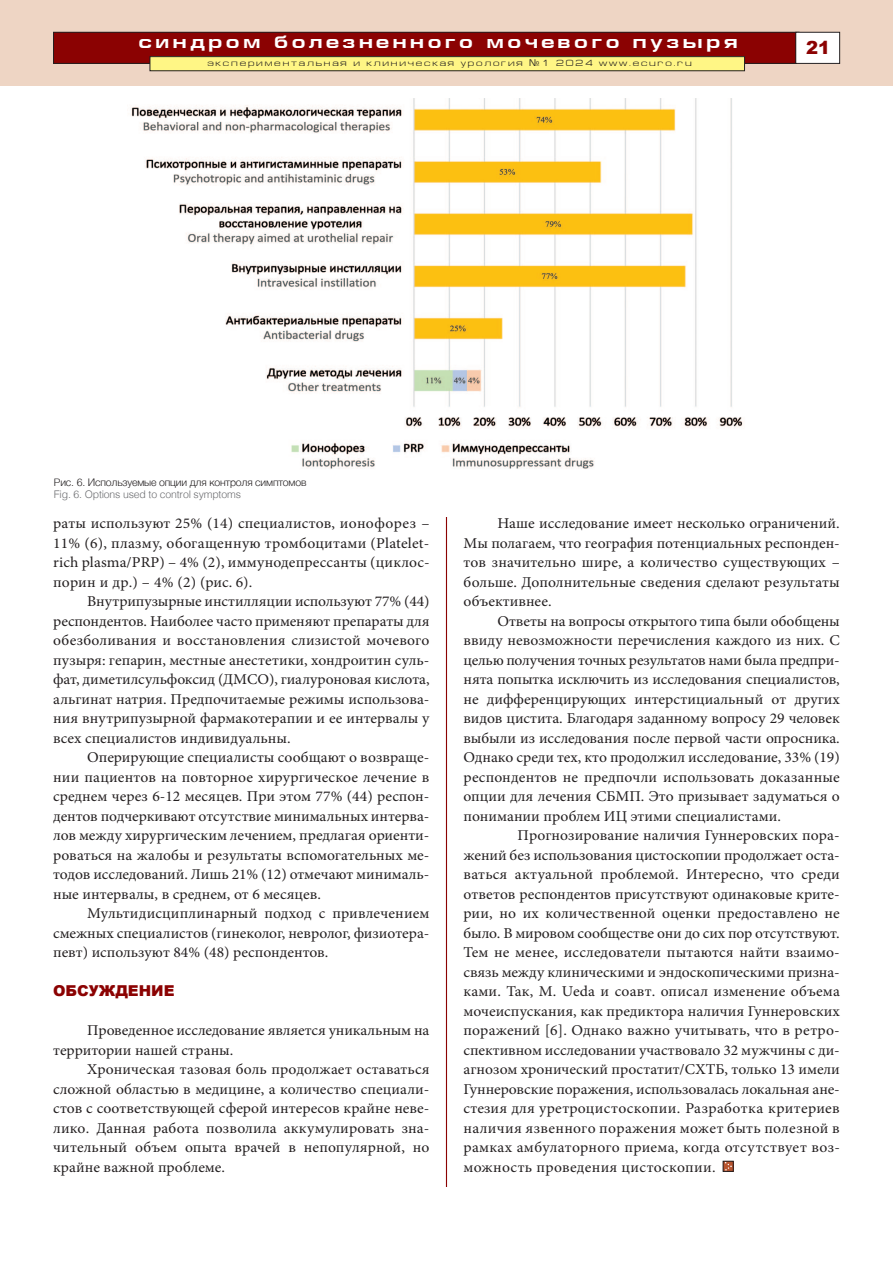
<style>
.page{position:relative;width:893px;height:1263px;background:#fff}
.page>*{position:absolute;margin:0;border:0;box-sizing:border-box;transform-origin:0 0}
.t1{font:700 18px "Europe Ext";letter-spacing:.2em;color:#fff}
.t2{font:900 18px "Arial";color:#8b0202}
.t3{font:15px/19.5px "Minion Pro";color:#231f20;text-align:justify;scale:1.04 1}
.t4{font:900 15px "Arial";color:#8b0202}
.t5{font:300 10.5px "Helvetica";letter-spacing:-.015em;color:#231f20}
.t6{font:300 10.5px "Helvetica";letter-spacing:-.015em;color:#6c6d70}
.t7{font:9px "Europe Ext Normal";letter-spacing:.2em;color:#231f20}
.s1{font-family:"Europe"}
</style>
<div class="page">
<div style="left:0;top:0;width:893px;height:85px;background:#eed5c4"></div>
<div style="left:54px;top:32px;width:745px;height:31px;background:#8b0202"></div>
<div style="left:53px;top:32px;width:746px;height:32px;border:1px solid #231f20"></div>
<div style="left:796px;top:32px;width:44px;height:31px;background:#fff"></div>
<div style="left:795px;top:32px;width:45px;height:32px;border:1px solid #231f20"></div>
<div style="left:150px;top:57px;width:594px;height:14px;background:#fff685"></div>
<div style="left:150px;top:56px;width:595px;height:15px;border:1px solid #231f20"></div>
<div style="left:723px;top:1161px;width:10px;height:10px;border:1px solid #231f20"></div>
<svg style="left:724px;top:1160px;width:9px;height:11px"></svg>
<hr style="left:446px;top:517px;width:1px;height:670px;background:#8b0202">
<img style="left:131px;top:98px;width:612px;height:371px">
<p class="t1" style="left:139px;top:36px;width:600px">синдром болезненного мочевого пузыря</p>
<p class="t7" style="left:207px;top:60px;width:486px">экспериментальная и клиническая урология <span class="s1">¹</span>1 2024 www.ecuro.ru</p>
<p class="t2" style="left:806px;top:34px;width:26px">21</p>
<p class="t5" style="left:54px;top:478px;width:254px">Рис. 6. Используемые опции для контроля симптомов</p>
<p class="t6" style="left:54px;top:490px;width:189px">Fig. 6. Options used to control symptoms</p>
<p class="t3" style="left:53px;top:515px;width:364px">раты используют 25% (14) специалистов, ионофорез – 11% (6), плазму, обогащенную тромбоцитами (Platelet&shy;rich plasma/PRP) – 4% (2), иммунодепрессанты (циклос&shy;порин и др.) – 4% (2) (рис. 6).</p>
<p class="t3" style="left:53px;top:593px;width:363px;text-indent:34px">Внутрипузырные инстилляции используют 77% (44) респондентов. Наиболее часто применяют препараты для обезболивания и восстановления слизистой мочевого пузыря: гепарин, местные анестетики, хондроитин суль&shy;фат, диметилсульфоксид (ДМСО), гиалуроновая кислота, альгинат натрия. Предпочитаемые режимы использова&shy;ния внутрипузырной фармакотерапии и ее интервалы у всех специалистов индивидуальны.</p>
<p class="t3" style="left:53px;top:749px;width:363px;text-indent:34px">Оперирующие специалисты сообщают о возвраще&shy;нии пациентов на повторное хирургическое лечение в среднем через 6-12 месяцев. При этом 77% (44) респон&shy;дентов подчеркивают отсутствие минимальных интерва&shy;лов между хирургическим лечением, предлагая ориенти&shy;роваться на жалобы и результаты вспомогательных ме&shy;тодов исследований. Лишь 21% (12) отмечают минималь&shy;ные интервалы, в среднем, от 6 месяцев.</p>
<p class="t3" style="left:53px;top:905px;width:363px;text-indent:34px">Мультидисциплинарный подход с привлечением смежных специалистов (гинеколог, невролог, физиотера&shy;певт) используют 84% (48) респондентов.</p>
<p class="t4" style="left:53px;top:979px;width:123px">ОБСУЖДЕНИЕ</p>
<p class="t3" style="left:53px;top:1022px;width:363px;text-indent:34px">Проведенное исследование является уникальным на территории нашей страны.</p>
<p class="t3" style="left:53px;top:1061px;width:363px;text-indent:34px">Хроническая тазовая боль продолжает оставаться сложной областью в медицине, а количество специали&shy;стов c соответствующей сферой интересов крайне неве&shy;лико. Данная работа позволила аккумулировать зна&shy;чительный объем опыта врачей в непопулярной, но крайне важной проблеме.</p>
<p class="t3" style="left:463px;top:515px;width:363px;text-indent:34px">Наше исследование имеет несколько ограничений.<br>Мы полагаем, что география потенциальных респонден&shy;тов значительно шире, а количество существующих – больше. Дополнительные сведения сделают результаты объективнее.</p>
<p class="t3" style="left:463px;top:612px;width:363px;text-indent:34px">Ответы на вопросы открытого типа были обобщены ввиду невозможности перечисления каждого из них. С целью получения точных результатов нами была предпри&shy;нята попытка исключить из исследования специалистов, не дифференцирующих интерстициальный от других видов цистита. Благодаря заданному вопросу 29 человек выбыли из исследования после первой части опросника.<br>Однако среди тех, кто продолжил исследование, 33% (19) респондентов не предпочли использовать доказанные опции для лечения СБМП. Это призывает задуматься о понимании проблем ИЦ этими специалистами.</p>
<p class="t3" style="left:463px;top:827px;width:364px;text-indent:54px">Прогнозирование наличия Гуннеровских пора&shy;жений без использования цистоскопии продолжает оста&shy;ваться актуальной проблемой. Интересно, что среди ответов респондентов присутствуют одинаковые крите&shy;рии, но их количественной оценки предоставлено не было. В мировом сообществе они до сих пор отсутствуют.<br>Тем не менее, исследователи пытаются найти взаимо&shy;связь между клиническими и эндоскопическими призна&shy;ками. Так, M. Ueda и соавт. описал изменение объема мочеиспускания, как предиктора наличия Гуннеровских поражений [6]. Однако важно учитывать, что в ретро&shy;спективном исследовании участвовало 32 мужчины с ди&shy;агнозом хронический простатит/СХТБ, только 13 имели Гуннеровские поражения, использовалась локальная ане&shy;стезия для уретроцистоскопии. Разработка критериев наличия язвенного поражения может быть полезной в рамках амбулаторного приема, когда отсутствует воз&shy;можность проведения цистоскопии.</p>
</div>
